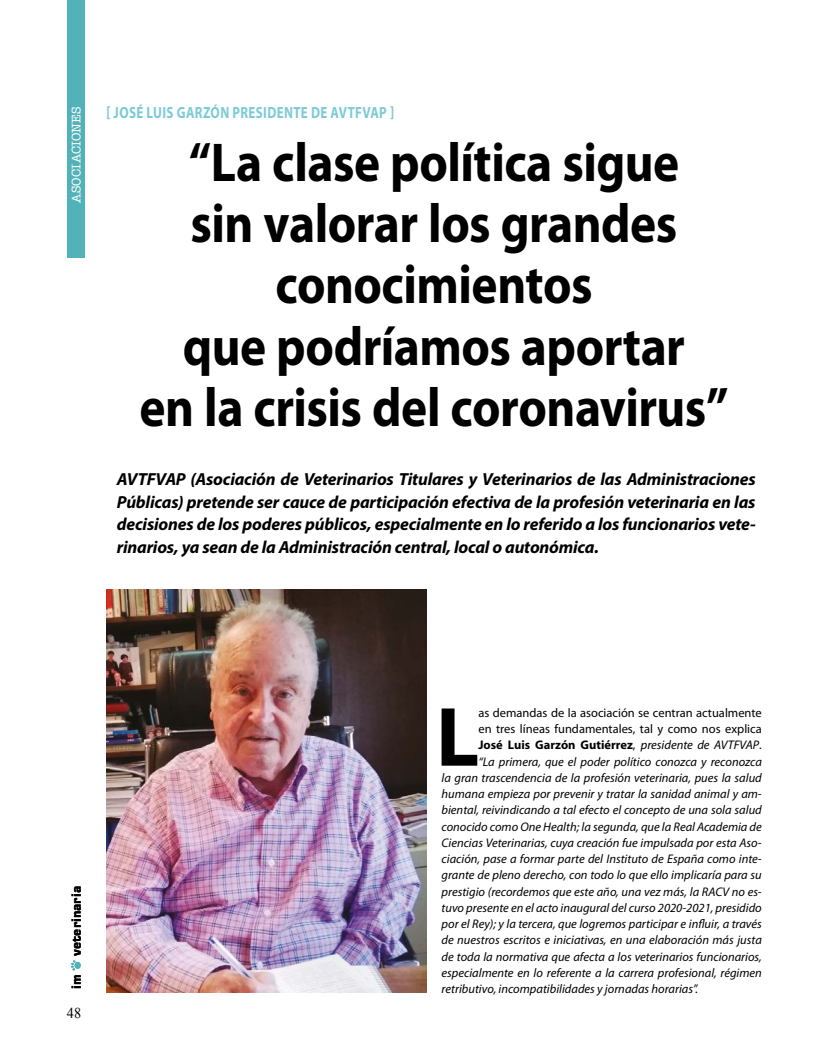
<style>
.page{position:relative;width:815px;height:1063px;background:#fff}
.page>*{position:absolute;margin:0;border:0;box-sizing:border-box;transform-origin:0 0}
.t1{font:700 84.88px "Myriad Pro";color:#000}
.t2{font:700 55px/61.2px "Myriad Pro";letter-spacing:-.01em;color:#000;text-align:center;scale:.9 1}
.t3{font:italic 700 17.5px/22.5px "Myriad Pro";letter-spacing:-.01em;color:#000;text-align:justify}
.t4{font:700 16.25px "Myriad Pro";letter-spacing:.03em;color:#7dcad7;scale:.8 1}
.t5{font:15px "Times New Roman";color:#000;scale:.95 1}
.t6{font:italic 12.5px "Myriad Pro";color:#000}
.t7{font:12.5px "Myriad Pro";color:#000}
.t8{font:700 12.5px "Myriad Pro";color:#000}
.t9{font:700 12.5px "Square 721 BT";color:#000}
.t10{font:12.5px "Memorandum";letter-spacing:.005em;color:#fff}
.s1{font-weight:400}
.s2{font-weight:400;font-style:italic}
</style>
<div class="page">
<div style="left:67px;top:0;width:17px;height:257px;background:#51b3b9"></div>
<div style="left:75px;top:962px;width:6px;height:7px;background:#51b3b9;border-radius:50%"></div>
<svg style="left:71px;top:960px;width:5px;height:11px"></svg>
<img style="left:106px;top:590px;width:321px;height:402px">
<p class="t10" style="left:68px;top:203px;width:99px;rotate:-90deg">ASOCIACIONES</p>
<h3 class="t4" style="left:106px;top:102px;width:361px">[ JOSÉ LUIS GARZÓN PRESIDENTE DE AVTFVAP ]</h3>
<h2 class="t2" style="left:139px;top:130px;width:656px">“La clase política sigue<br>sin valorar los grandes conocimientos<br>que podríamos aportar<br>en la crisis del coronavirus”</h2>
<p class="t3" style="left:117px;top:468px;width:640px">AVTFVAP (Asociación de Veterinarios Titulares y Veterinarios de las Administraciones Públicas) pretende ser cauce de participación efectiva de la profesión veterinaria en las decisiones de los poderes públicos, especialmente en lo referido a los funcionarios vete&shy;rinarios, ya sean de la Administración central, local o autonómica.</p>
<p class="t9" style="left:69px;top:956px;width:71px;rotate:-90deg">veterinaria</p>
<p class="t9" style="left:69px;top:989px;width:16px;rotate:-90deg">im</p>
<p class="t5" style="left:67px;top:1003px;width:16px">48</p>
<h1 class="t1" style="left:436px;top:682px;width:45px">L</h1>
<p class="t7" style="left:478px;top:705px;width:285px">as demandas de la asociación se centran actualmente</p>
<p class="t7" style="left:478px;top:721px;width:285px">en tres líneas fundamentales, tal y como nos explica</p>
<p class="t8" style="left:478px;top:737px;width:285px">José Luis Garzón Gutiérrez<span class="s1">,</span> <span class="s2">presidente de AVTFVAP</span><span class="s1">.</span></p>
<p class="t6" style="left:478px;top:754px;width:285px">“La primera, que el poder político conozca y reconozca</p>
<p class="t6" style="left:442px;top:770px;width:322px">la gran trascendencia de la profesión veterinaria, pues la salud</p>
<p class="t6" style="left:442px;top:786px;width:322px">humana empieza por prevenir y tratar la sanidad animal y am-</p>
<p class="t6" style="left:442px;top:803px;width:322px">biental, reivindicando a tal efecto el concepto de una sola salud</p>
<p class="t6" style="left:442px;top:819px;width:322px">conocido como One Health; la segunda, que la Real Academia de</p>
<p class="t6" style="left:442px;top:835px;width:322px">Ciencias Veterinarias, cuya creación fue impulsada por esta Aso-</p>
<p class="t6" style="left:442px;top:851px;width:322px">ciación, pase a formar parte del Instituto de España como inte-</p>
<p class="t6" style="left:442px;top:868px;width:322px">grante de pleno derecho, con todo lo que ello implicaría para su</p>
<p class="t6" style="left:442px;top:884px;width:322px">prestigio (recordemos que este año, una vez más, la RACV no es-</p>
<p class="t6" style="left:442px;top:900px;width:322px">tuvo presente en el acto inaugural del curso 2020-2021, presidido</p>
<p class="t6" style="left:442px;top:916px;width:322px">por el Rey); y la tercera, que logremos participar e influir, a través</p>
<p class="t6" style="left:442px;top:933px;width:322px">de nuestros escritos e iniciativas, en una elaboración más justa</p>
<p class="t6" style="left:442px;top:949px;width:322px">de toda la normativa que afecta a los veterinarios funcionarios,</p>
<p class="t6" style="left:442px;top:965px;width:322px">especialmente en lo referente a la carrera profesional, régimen</p>
<p class="t6" style="left:442px;top:981px;width:258px">retributivo, incompatibilidades y jornadas horarias”.</p>
</div>
